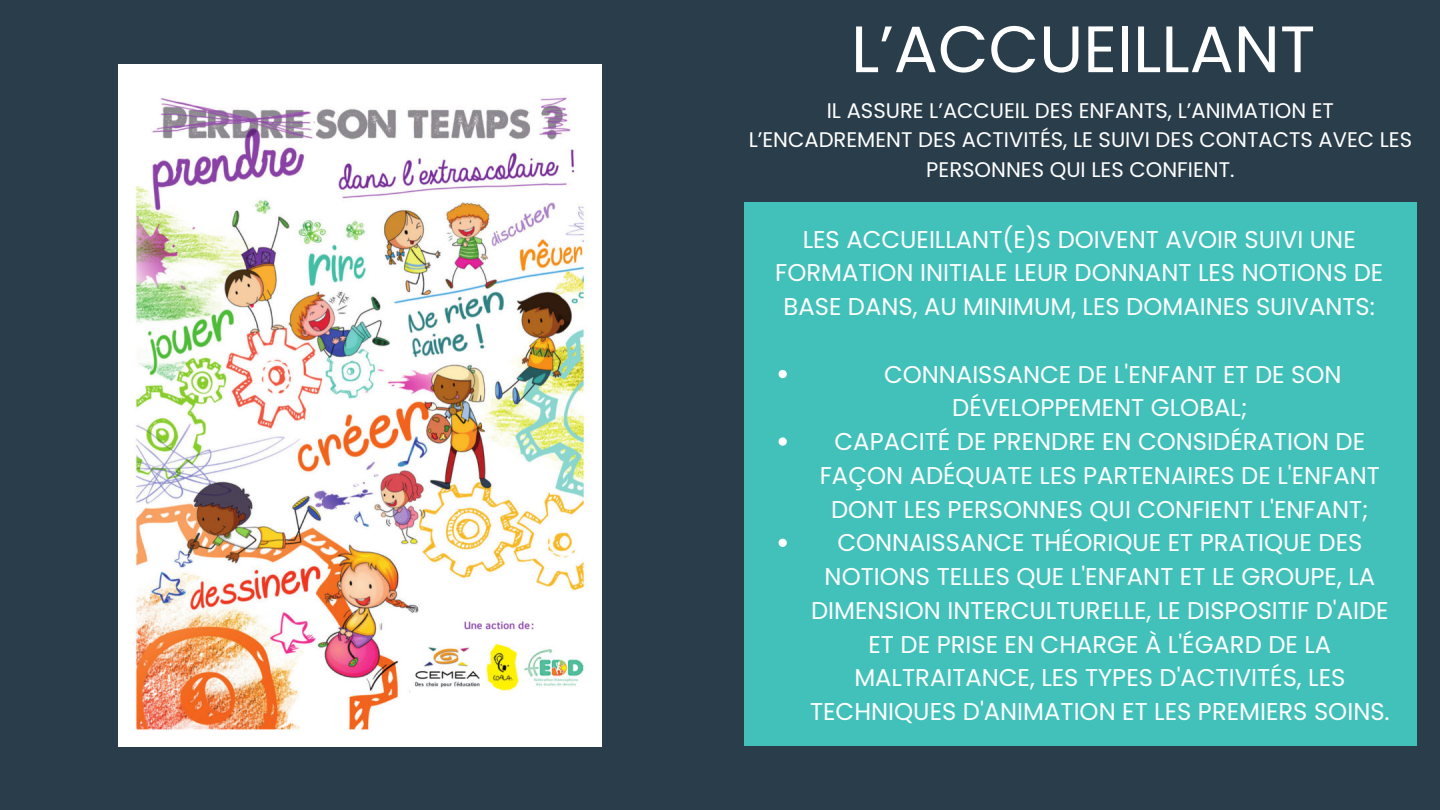
<style>
.page{position:relative;width:1440px;height:810px;background:#293d4a}
.page>*{position:absolute;margin:0;border:0;box-sizing:border-box;transform-origin:0 0}
.t1{font:65.5px "Poppins";color:#fff}
.t2{font:24.3px/33.8px "Poppins";color:#fff;text-align:center}
.t3{font:21.1px/29.3px "Poppins";color:#fff;text-align:center}
</style>
<div class="page">
<div style="left:744px;top:202px;width:673px;height:544px;background:#41c1ba"></div>
<img style="left:118px;top:64px;width:483px;height:682px">
<svg style="left:779px;top:370px;width:8px;height:8px"></svg>
<svg style="left:779px;top:437px;width:8px;height:9px"></svg>
<svg style="left:779px;top:539px;width:8px;height:8px"></svg>
<p class="t1" style="left:851px;top:3px;width:466px">L’ACCUEILLANT</p>
<p class="t3" style="left:749px;top:96px;width:665px">IL ASSURE L’ACCUEIL DES ENFANTS, L’ANIMATION ET<br>L’ENCADREMENT DES ACTIVITÉS, LE SUIVI DES CONTACTS AVEC LES<br>PERSONNES QUI LES CONFIENT.</p>
<p class="t2" style="left:775px;top:222px;width:610px">LES ACCUEILLANT(E)S DOIVENT AVOIR SUIVI UNE<br>FORMATION INITIALE LEUR DONNANT LES NOTIONS DE<br>BASE DANS, AU MINIMUM, LES DOMAINES SUIVANTS:</p>
<p class="t2" style="left:952px;top:357px;width:391px;text-align:left;text-indent:-68px">CONNAISSANCE DE L'ENFANT ET DE SON<br>DÉVELOPPEMENT GLOBAL;</p>
<p class="t2" style="left:820px;top:425px;width:562px">CAPACITÉ DE PRENDRE EN CONSIDÉRATION DE<br>FAÇON ADÉQUATE LES PARTENAIRES DE L'ENFANT<br>DONT LES PERSONNES QUI CONFIENT L'ENFANT;</p>
<p class="t2" style="left:810px;top:526px;width:581px">CONNAISSANCE THÉORIQUE ET PRATIQUE DES NOTIONS TELLES QUE L'ENFANT ET LE GROUPE, LA DIMENSION INTERCULTURELLE, LE DISPOSITIF D'AIDE ET DE PRISE EN CHARGE À L'ÉGARD DE LA MALTRAITANCE, LES TYPES D'ACTIVITÉS, LES TECHNIQUES D'ANIMATION ET LES PREMIERS SOINS.</p>
</div>
